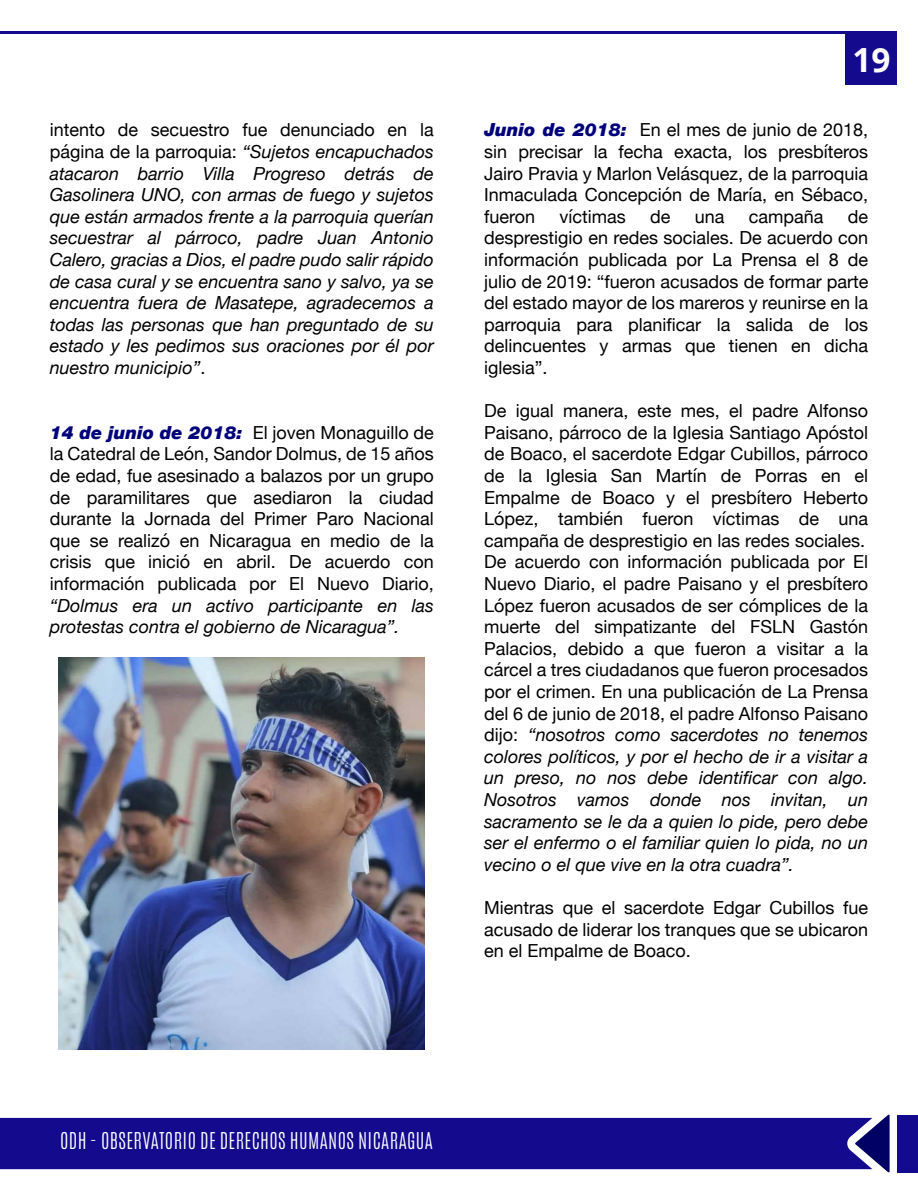
<style>
.page{position:relative;width:918px;height:1188px;background:#fff}
.page>*{position:absolute;margin:0;border:0;box-sizing:border-box;transform-origin:0 0}
.t1{font:700 33.3px "Open Sans";color:#fff}
.t2{font:300 19.35px "Antonio";letter-spacing:.02em;color:#fff}
.t3{font:18px/21.6px "Helvetica Neue";color:#000;text-align:justify}
.t4{font:italic 18px/21.6px "Helvetica Neue";color:#000;text-align:justify}
.s1{font-style:normal}
.s2{font-weight:900;font-style:italic;color:#00007a}
.s3{font-style:italic}
</style>
<div class="page">
<div style="left:0;top:1118px;width:855px;height:51px;background:#130a8e"></div>
<svg style="left:855px;top:1115px;width:35px;height:57px"></svg>
<div style="left:898px;top:1115px;width:20px;height:57px;background:#130a8e"></div>
<hr style="left:0;top:32px;width:897px;height:2px;background:#130a8e">
<div style="left:845px;top:33px;width:52px;height:52px;background:#130a8e"></div>
<img style="left:58px;top:657px;width:366px;height:393px">
<p class="t4" style="left:50px;top:120px;width:386px"><span class="s1">intento de secuestro fue denunciado en la página de la parroquia:</span> “Sujetos encapuchados atacaron barrio Villa Progreso detrás de Gasolinera UNO, con armas de fuego y sujetos que están armados frente a la parroquia querían secuestrar al párroco, padre Juan Antonio Calero, gracias a Dios, el padre pudo salir rápido de casa cural y se encuentra sano y salvo, ya se encuentra fuera de Masatepe, agradecemos a todas las personas que han preguntado de su estado y les pedimos sus oraciones por él por nuestro municipio”<span class="s1">.</span></p>
<p class="t3" style="left:50px;top:423px;width:386px"><span class="s2">14 de junio de 2018:</span> El joven Monaguillo de la Catedral de León, Sandor Dolmus, de 15 años de edad, fue asesinado a balazos por un grupo de paramilitares que asediaron la ciudad durante la Jornada del Primer Paro Nacional que se realizó en Nicaragua en medio de la crisis que inició en abril. De acuerdo con información publicada por El Nuevo Diario,</p>
<p class="t4" style="left:50px;top:595px;width:386px">“Dolmus era un activo participante en las protestas contra el gobierno de Nicaragua”.</p>
<h1 class="t1" style="left:853px;top:37px;width:40px">19</h1>
<p class="t3" style="left:484px;top:120px;width:386px"><span class="s2">Junio de 2018:</span> En el mes de junio de 2018, sin precisar la fecha exacta, los presbíteros Jairo Pravia y Marlon Velásquez, de la parroquia Inmaculada Concepción de María, en Sébaco, fueron</p>
<p class="t3" style="left:560px;top:207px;width:68px">víctimas</p>
<p class="t3" style="left:650px;top:207px;width:22px">de</p>
<p class="t3" style="left:695px;top:207px;width:31px">una</p>
<p class="t3" style="left:749px;top:207px;width:76px">campaña</p>
<p class="t3" style="left:484px;top:207px;width:386px;text-indent:364px">de desprestigio en redes sociales. De acuerdo con información publicada por La Prensa el 8 de julio de 2019: “fueron acusados de formar parte del estado mayor de los mareros y reunirse en la parroquia para planificar la salida de los delincuentes y armas que tienen en dicha iglesia”.</p>
<p class="t3" style="left:484px;top:401px;width:386px;text-align:left">De igual manera, este mes, el padre Alfonso Paisano, párroco de la Iglesia Santiago Apóstol de Boaco, el sacerdote Edgar Cubillos, párroco de la Iglesia San Martín de Porras en el Empalme de Boaco y el presbítero Heberto López, también fueron víctimas de una campaña de desprestigio en las redes sociales.<br>De acuerdo con información publicada por El Nuevo Diario, el padre Paisano y el presbítero López fueron acusados de ser cómplices de la muerte del simpatizante del FSLN Gastón Palacios, debido a que fueron a visitar a la cárcel a tres ciudadanos que fueron procesados por el crimen. En una publicación de La Prensa del 6 de junio de 2018, el padre Alfonso Paisano dijo: <span class="s3">“nosotros como sacerdotes no tenemos colores políticos, y por el hecho de ir a visitar a un preso, no nos debe identificar con algo.<br>Nosotros vamos donde nos invitan, un sacramento se le da a quien lo pide, pero debe ser el enfermo o el familiar quien lo pida, no un vecino o el que vive en la otra cuadra”.</span></p>
<p class="t3" style="left:484px;top:898px;width:386px">Mientras que el sacerdote Edgar Cubillos fue acusado de liderar los tranques que se ubicaron en el Empalme de Boaco.</p>
<p class="t2" style="left:60px;top:1127px;width:375px">ODH - OBSERVATORIO DE DERECHOS HUMANOS NICARAGUA</p>
</div>
